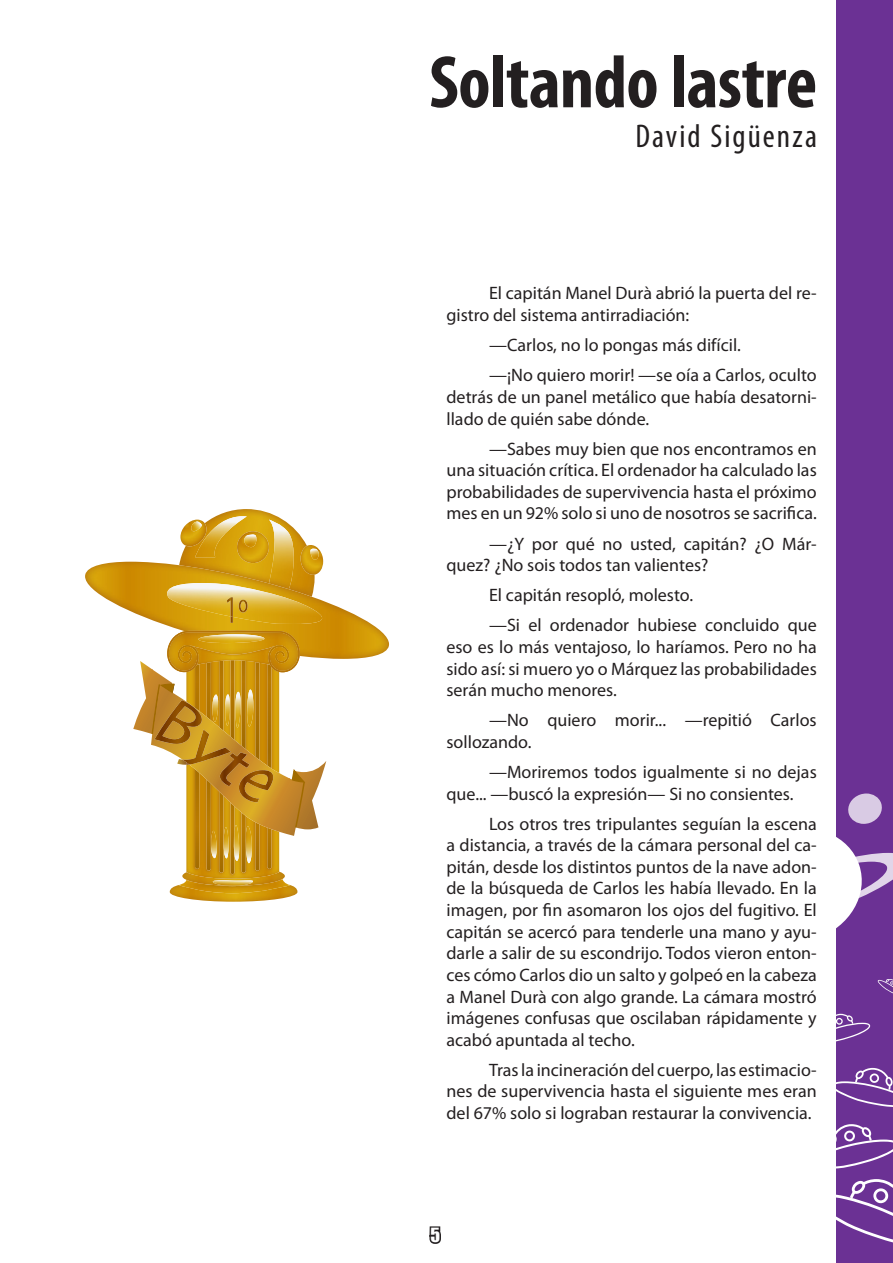
<style>
.page{position:relative;width:893px;height:1263px;background:#fff}
.page>*{position:absolute;margin:0;border:0;box-sizing:border-box;transform-origin:0 0}
.Título_artículo{font:700 condensed 75px "Myriad Pro";letter-spacing:-.01em;color:#231f20}
.t1{font:condensed 33px "Myriad Pro";letter-spacing:.06em;color:#231f20}
.Content{font:18px/21.6px "Myriad Pro";color:#231f20;text-align:justify}
.Page_Number{font:18px "Impact";color:#fff}
</style>
<div class="page">
<div style="left:836px;top:0;width:57px;height:1263px;background:#6b3194"></div>
<svg style="left:836px;top:1068px;width:57px;height:39px"></svg>
<svg style="left:836px;top:1014px;width:34px;height:28px"></svg>
<svg style="left:836px;top:1124px;width:57px;height:45px"></svg>
<svg style="left:836px;top:1179px;width:57px;height:64px"></svg>
<svg style="left:878px;top:979px;width:15px;height:15px"></svg>
<svg style="left:836px;top:793px;width:57px;height:136px"></svg>
<svg style="left:429px;top:1226px;width:12px;height:18px"></svg>
<img style="left:170px;top:885px;width:127px;height:17px">
<img style="left:179px;top:882px;width:111px;height:11px">
<img style="left:182px;top:872px;width:103px;height:14px">
<img style="left:186px;top:855px;width:93px;height:24px">
<img style="left:179px;top:509px;width:128px;height:53px">
<img style="left:85px;top:562px;width:304px;height:97px">
<img style="left:237px;top:531px;width:32px;height:32px">
<img style="left:180px;top:520px;width:15px;height:26px">
<img style="left:301px;top:545px;width:22px;height:30px">
<img style="left:269px;top:520px;width:26px;height:63px">
<img style="left:247px;top:534px;width:10px;height:13px">
<svg style="left:190px;top:522px;width:5px;height:9px"></svg>
<svg style="left:310px;top:549px;width:10px;height:11px"></svg>
<img style="left:166px;top:583px;width:157px;height:41px">
<img style="left:246px;top:855px;width:7px;height:8px">
<svg style="left:133px;top:631px;width:193px;height:224px"></svg>
<img style="left:234px;top:825px;width:6px;height:36px">
<img style="left:222px;top:827px;width:7px;height:31px">
<img style="left:209px;top:831px;width:9px;height:27px">
<svg style="left:225px;top:886px;width:14px;height:1px"></svg>
<img style="left:212px;top:880px;width:42px;height:6px">
<img style="left:195px;top:516px;width:52px;height:41px">
<svg style="left:230px;top:617px;width:3px;height:6px"></svg>
<img style="left:227px;top:597px;width:6px;height:20px">
<svg style="left:239px;top:599px;width:9px;height:13px"></svg>
<p class="Título_artículo" style="left:429px;top:35px;width:390px">Soltando lastre</p>
<p class="t1" style="left:635px;top:116px;width:183px">David Sigüenza</p>
<p class="Content" style="left:446px;top:282px;width:372px;text-indent:43px">El capitán Manel Durà abrió la puerta del re&shy;gistro del sistema antirradiación:</p>
<p class="Content" style="left:489px;top:334px;width:253px">—Carlos, no lo pongas más difícil.</p>
<p class="Content" style="left:446px;top:364px;width:372px;text-indent:43px">—¡No quiero morir! —se oía a Carlos, oculto detrás de un panel metálico que había desatorni&shy;llado de quién sabe dónde.</p>
<p class="Content" style="left:446px;top:437px;width:372px;text-indent:43px">—Sabes muy bien que nos encontramos en una situación crítica. El ordenador ha calculado las probabilidades de supervivencia hasta el próximo mes en un 92% solo si uno de nosotros se sacrifica.</p>
<p class="Content" style="left:446px;top:532px;width:372px;text-indent:43px">—¿Y por qué no usted, capitán? ¿O Már&shy;quez? ¿No sois todos tan valientes?</p>
<p class="Content" style="left:489px;top:584px;width:206px">El capitán resopló, molesto.</p>
<p class="Content" style="left:446px;top:614px;width:372px;text-indent:43px">—Si el ordenador hubiese concluido que eso es lo más ventajoso, lo haríamos. Pero no ha sido así: si muero yo o Márquez las probabilidades serán mucho menores.</p>
<p class="Content" style="left:446px;top:709px;width:372px;text-indent:43px">—No quiero morir... —repitió Carlos sollozando.</p>
<p class="Content" style="left:446px;top:761px;width:372px;text-indent:43px">—Moriremos todos igualmente si no dejas que... —buscó la expresión— Si no consientes.</p>
<p class="Content" style="left:446px;top:812px;width:372px;text-indent:43px">Los otros tres tripulantes seguían la escena a distancia, a través de la cámara personal del ca&shy;pitán, desde los distintos puntos de la nave adon&shy;de la búsqueda de Carlos les había llevado. En la imagen, por fin asomaron los ojos del fugitivo. El capitán se acercó para tenderle una mano y ayu&shy;darle a salir de su escondrijo. Todos vieron enton&shy;ces cómo Carlos dio un salto y golpeó en la cabeza a Manel Durà con algo grande. La cámara mostró imágenes confusas que oscilaban rápidamente y acabó apuntada al techo.</p>
<p class="Content" style="left:446px;top:1059px;width:372px;text-indent:43px">Tras la incineración del cuerpo, las estimacio&shy;nes de supervivencia hasta el siguiente mes eran del 67% solo si lograban restaurar la convivencia.</p>
<p class="Page_Number" style="left:430px;top:1221px;width:11px">5</p>
</div>
